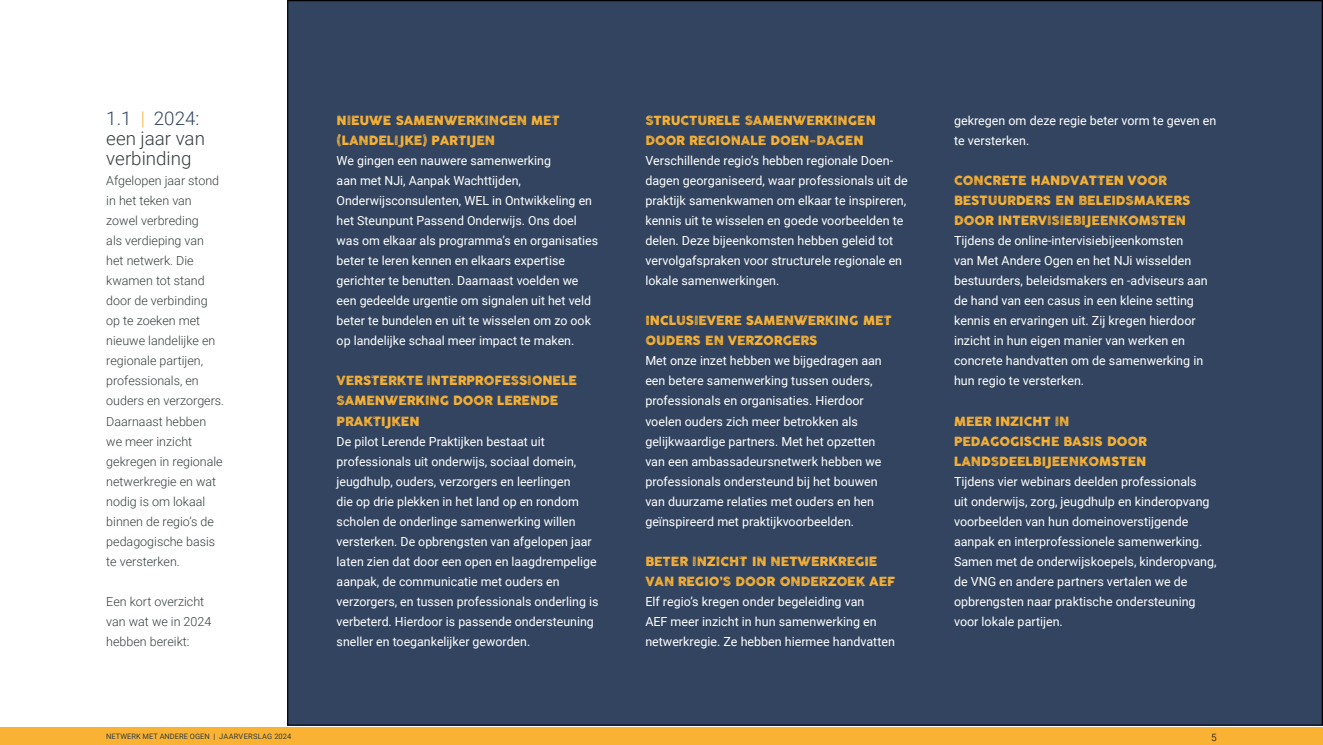
<style>
.page{position:relative;width:1323px;height:745px;background:#fff}
.page>*{position:absolute;margin:0;border:0;box-sizing:border-box;transform-origin:0 0}
.t1{font:300 18.75px/20px "Roboto";color:#353d3f}
.t2{font:12.5px/20px "Roboto";color:#fff}
.t3{font:12.5px/20px "Cocogoose Pro Letterpress";color:#f9b234}
.t4{font:300 12.5px/20px "Roboto";color:#353d3f}
.t5{font:300 10px "Roboto";color:#000}
.t6{font:7.5px "Roboto";color:#353d3f}
.s1{color:#32445f}
.s2{color:#f9b234}
</style>
<div class="page">
<div style="left:0;top:726px;width:1323px;height:18px;background:#f9b234"></div>
<div style="left:288px;top:1px;width:1034px;height:723px;background:#32445f"></div>
<h1 class="t1" style="left:106px;top:108px;width:100px"><span class="s1">1.1</span> <span class="s2">|</span> <span class="s1">2024: </span>een jaar van verbinding</h1>
<p class="t4" style="left:106px;top:170px;width:119px">Afgelopen jaar stond in het teken van zowel verbreding<br>als verdieping van het netwerk. Die kwamen tot stand door de verbinding op te zoeken met nieuwe landelijke en regionale partijen, professionals, en ouders en verzorgers.<br>Daarnaast hebben we meer inzicht gekregen in regionale netwerkregie en wat nodig is om lokaal binnen de regio’s de pedagogische basis te versterken.</p>
<p class="t4" style="left:106px;top:590px;width:107px">Een kort overzicht van wat we in 2024 hebben bereikt:</p>
<p class="t3" style="left:337px;top:111px;width:225px">NIEUWE SAMENWERKINGEN MET (LANDELIJKE) PARTIJEN</p>
<p class="t2" style="left:337px;top:150px;width:263px">We gingen een nauwere samenwerking<br>aan met NJi, Aanpak Wachttijden, Onderwijsconsulenten, WEL in Ontwikkeling en het Steunpunt Passend Onderwijs. Ons doel was om elkaar als programma’s en organisaties beter te leren kennen en elkaars expertise gerichter te benutten. Daarnaast voelden we een gedeelde urgentie om signalen uit het veld beter te bundelen en uit te wisselen om zo ook op landelijke schaal meer impact te maken.</p>
<p class="t3" style="left:337px;top:371px;width:242px">VERSTERKTE INTERPROFESSIONELE<br>SAMENWERKING DOOR LERENDE<br>PRAKTIJKEN</p>
<p class="t2" style="left:337px;top:430px;width:263px">De pilot Lerende Praktijken bestaat uit professionals uit onderwijs, sociaal domein, jeugdhulp, ouders, verzorgers en leerlingen<br>die op drie plekken in het land op en rondom scholen de onderlinge samenwerking willen versterken. De opbrengsten van afgelopen jaar laten zien dat door een open en laagdrempelige aanpak, de communicatie met ouders en verzorgers, en tussen professionals onderling is verbeterd. Hierdoor is passende ondersteuning sneller en toegankelijker geworden.</p>
<p class="t3" style="left:645px;top:111px;width:232px">STRUCTURELE SAMENWERKINGEN<br>DOOR REGIONALE DOEN-DAGEN</p>
<p class="t2" style="left:645px;top:150px;width:264px">Verschillende regio’s hebben regionale Doen&shy;dagen georganiseerd, waar professionals uit de praktijk samenkwamen om elkaar te inspireren, kennis uit te wisselen en goede voorbeelden te delen. Deze bijeenkomsten hebben geleid tot vervolgafspraken voor structurele regionale en lokale samenwerkingen.</p>
<p class="t3" style="left:645px;top:311px;width:248px">INCLUSIEVERE SAMENWERKING MET<br>OUDERS EN VERZORGERS</p>
<p class="t2" style="left:645px;top:350px;width:238px">Met onze inzet hebben we bijgedragen aan een betere samenwerking tussen ouders, professionals en organisaties. Hierdoor voelen ouders zich meer betrokken als gelijkwaardige partners. Met het opzetten van een ambassadeursnetwerk hebben we professionals ondersteund bij het bouwen van duurzame relaties met ouders en hen geïnspireerd met praktijkvoorbeelden.</p>
<p class="t3" style="left:645px;top:551px;width:251px">BETER INZICHT IN NETWERKREGIE<br>VAN REGIO’S DOOR ONDERZOEK AEF</p>
<p class="t2" style="left:645px;top:590px;width:251px">Elf regio’s kregen onder begeleiding van<br>AEF meer inzicht in hun samenwerking en netwerkregie. Ze hebben hiermee handvatten</p>
<p class="t2" style="left:954px;top:110px;width:264px">gekregen om deze regie beter vorm te geven en te versterken.</p>
<p class="t3" style="left:954px;top:171px;width:238px">CONCRETE HANDVATTEN VOOR<br>BESTUURDERS EN BELEIDSMAKERS<br>DOOR INTERVISIEBIJEENKOMSTEN</p>
<p class="t2" style="left:954px;top:230px;width:255px">Tijdens de online-intervisiebijeenkomsten<br>van Met Andere Ogen en het NJi wisselden bestuurders, beleidsmakers en -adviseurs aan de hand van een casus in een kleine setting kennis en ervaringen uit. Zij kregen hierdoor inzicht in hun eigen manier van werken en concrete handvatten om de samenwerking in hun regio te versterken.</p>
<p class="t3" style="left:954px;top:411px;width:194px">MEER INZICHT IN<br>PEDAGOGISCHE BASIS DOOR<br>LANDSDEELBIJEENKOMSTEN</p>
<p class="t2" style="left:954px;top:470px;width:264px">Tijdens vier webinars deelden professionals<br>uit onderwijs, zorg, jeugdhulp en kinderopvang voorbeelden van hun domeinoverstijgende aanpak en interprofessionele samenwerking.<br>Samen met de onderwijskoepels, kinderopvang, de VNG en andere partners vertalen we de opbrengsten naar praktische ondersteuning voor lokale partijen.</p>
<p class="t6" style="left:106px;top:731px;width:186px">NETWERK MET ANDERE OGEN | JAARVERSLAG 2024</p>
<p class="t5" style="left:1211px;top:729px;width:7px">5</p>
</div>
